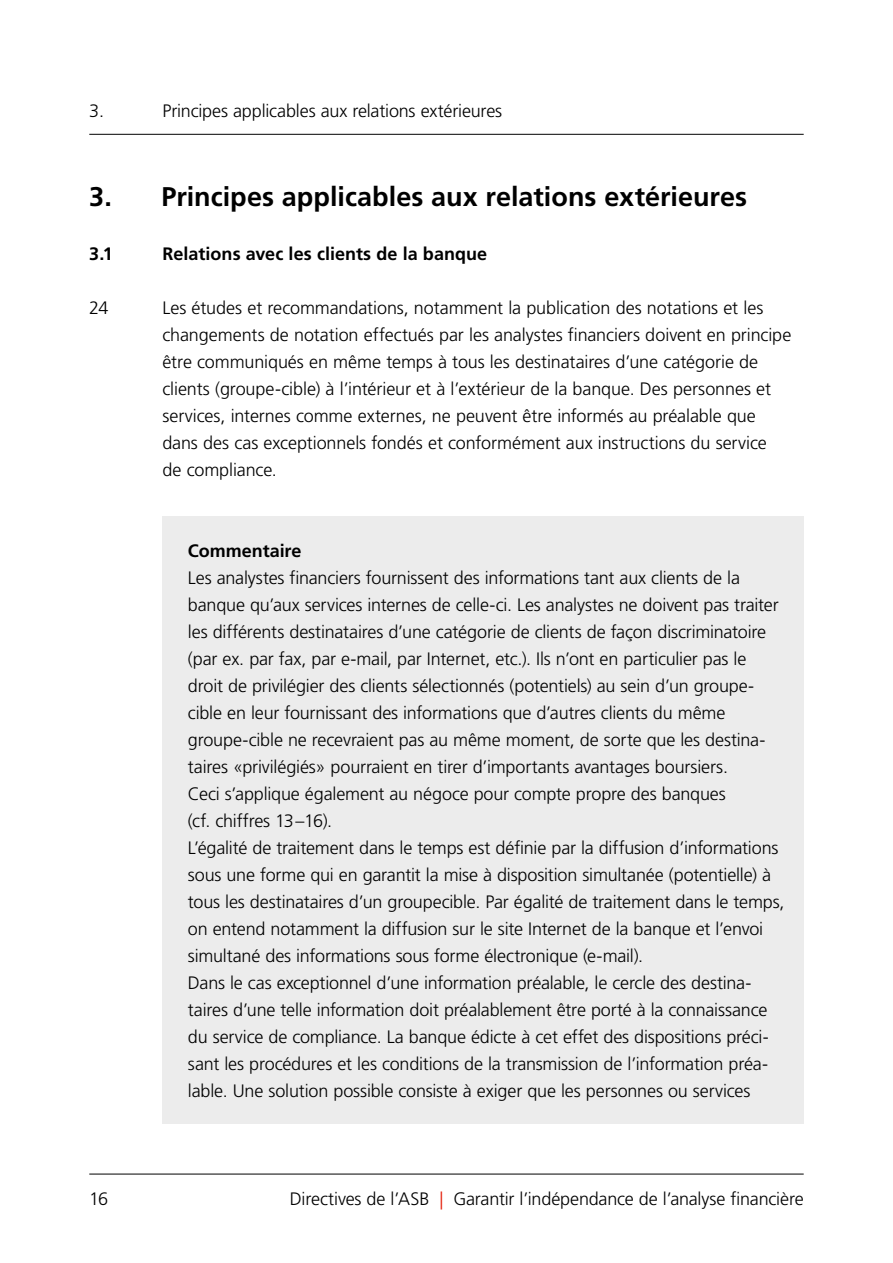
<style>
.page{position:relative;width:893px;height:1263px;background:#fff}
.page>*{position:absolute;margin:0;border:0;box-sizing:border-box;transform-origin:0 0}
.t1{font:700 27px "Frutiger LT Std";color:#000}
.Kommentar_BOX_10{font:300 18px/27px "Frutiger LT Std";letter-spacing:-.01em;color:#000}
.Kommentar_BOX_10-2{font:700 18px "Frutiger LT Std";color:#000}
.Kapitel-Nr__im_Heade{font:300 18px "Frutiger LT Std";color:#000}
.s1{color:#e41e0a}
</style>
<div class="page">
<div style="left:162px;top:516px;width:642px;height:41px;background:#ececec"></div>
<div style="left:162px;top:543px;width:642px;height:41px;background:#ececec"></div>
<div style="left:162px;top:570px;width:642px;height:284px;background:#ececec"></div>
<div style="left:162px;top:840px;width:642px;height:149px;background:#ececec"></div>
<div style="left:162px;top:975px;width:642px;height:149px;background:#ececec"></div>
<hr style="left:89px;top:1174px;width:715px;height:1px;background:#000">
<hr style="left:89px;top:134px;width:715px;height:1px;background:#000">
<p class="Kapitel-Nr__im_Heade" style="left:89px;top:101px;width:16px">3.</p>
<p class="Kommentar_BOX_10" style="left:162px;top:97px;width:341px">Principes applicables aux relations extérieures</p>
<p class="t1" style="left:89px;top:181px;width:659px">3. Principes applicables aux relations extérieures</p>
<p class="Kommentar_BOX_10-2" style="left:89px;top:243px;width:25px">3.1</p>
<p class="Kommentar_BOX_10-2" style="left:162px;top:243px;width:326px">Relations avec les clients de la banque</p>
<p class="Kommentar_BOX_10" style="left:89px;top:294px;width:21px">24</p>
<p class="Kommentar_BOX_10" style="left:162px;top:294px;width:630px">Les études et recommandations, notamment la publication des notations et les changements de notation effectués par les analystes financiers doivent en principe être communiqués en même temps à tous les destinataires d’une catégorie de clients (groupe-cible) à l’intérieur et à l’extérieur de la banque. Des personnes et services, internes comme externes, ne peuvent être informés au préalable que dans des cas exceptionnels fondés et conformément aux instructions du service<br>de compliance.</p>
<p class="Kommentar_BOX_10-2" style="left:188px;top:540px;width:115px">Commentaire</p>
<p class="Kommentar_BOX_10" style="left:188px;top:564px;width:592px">Les analystes financiers fournissent des informations tant aux clients de la banque qu’aux services internes de celle-ci. Les analystes ne doivent pas traiter les différents destinataires d’une catégorie de clients de façon discriminatoire (par ex. par fax, par e-mail, par Internet, etc.). Ils n’ont en particulier pas le droit de privilégier des clients sélectionnés (potentiels) au sein d’un groupe&shy;cible en leur fournissant des informations que d’autres clients du même groupe-cible ne recevraient pas au même moment, de sorte que les destina&shy;taires «privilégiés» pourraient en tirer d’importants avantages boursiers.<br>Ceci s’applique également au négoce pour compte propre des banques<br>(cf. chiffres 13–16).</p>
<p class="Kommentar_BOX_10" style="left:188px;top:834px;width:598px">L’égalité de traitement dans le temps est définie par la diffusion d’informations sous une forme qui en garantit la mise à disposition simultanée (potentielle) à tous les destinataires d’un groupecible. Par égalité de traitement dans le temps, on entend notamment la diffusion sur le site Internet de la banque et l’envoi simultané des informations sous forme électronique (e-mail).</p>
<p class="Kommentar_BOX_10" style="left:188px;top:969px;width:582px">Dans le cas exceptionnel d’une information préalable, le cercle des destina&shy;taires d’une telle information doit préalablement être porté à la connaissance du service de compliance. La banque édicte à cet effet des dispositions préci&shy;sant les procédures et les conditions de la transmission de l’information préa&shy;lable. Une solution possible consiste à exiger que les personnes ou services</p>
<p class="Kommentar_BOX_10" style="left:89px;top:1185px;width:20px">16</p>
<p class="Kommentar_BOX_10" style="left:290px;top:1185px;width:515px">Directives de l’ASB <span class="s1">|</span> Garantir l’indépendance de l’analyse financière</p>
</div>
